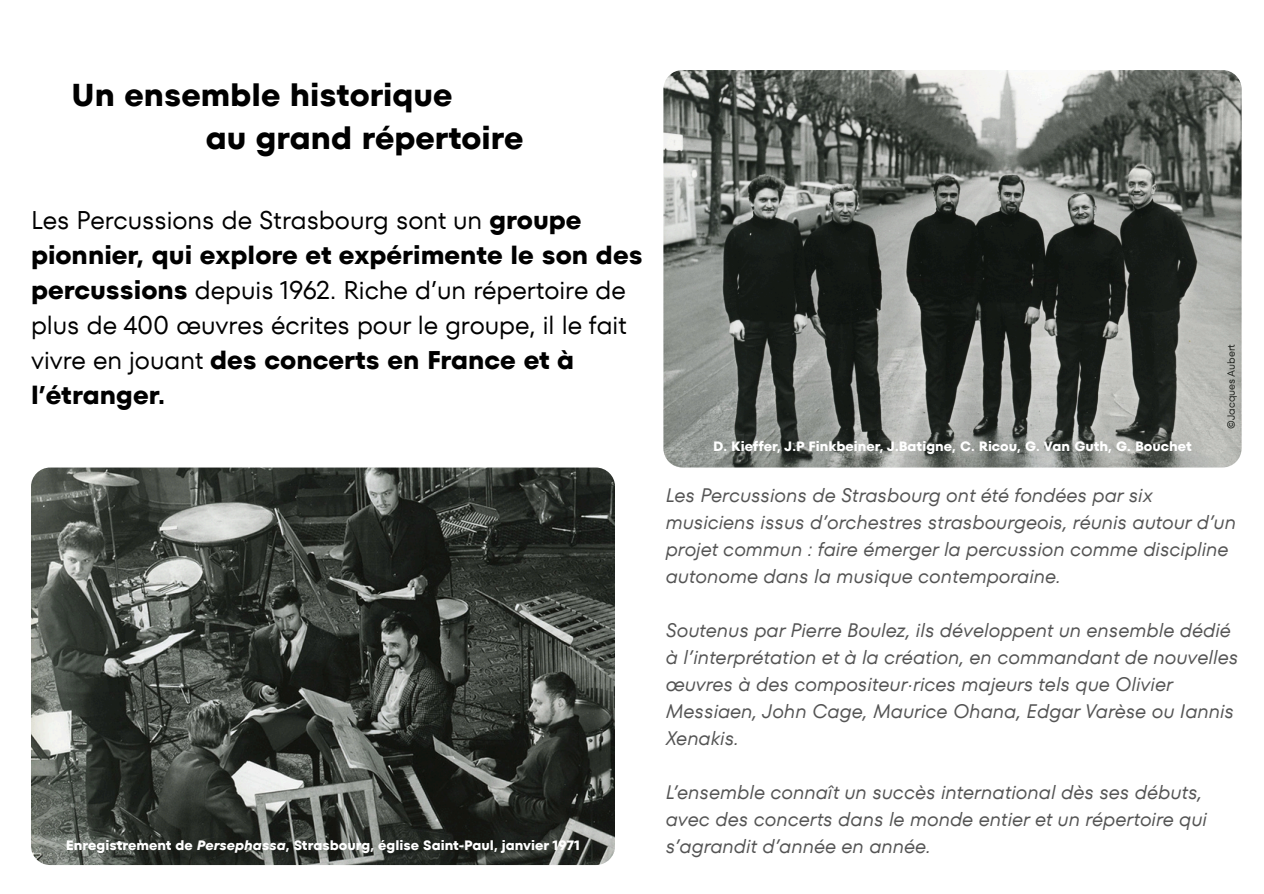
<style>
.page{position:relative;width:1264px;height:894px;background:#fff}
.page>*{position:absolute;margin:0;border:0;box-sizing:border-box;transform-origin:0 0}
.t1{font:700 31.5px/44px "TT Fors";color:#000}
.t2{font:25.5px/35px "TT Fors";color:#000}
.t3{font:italic 19.5px/27px "TT Fors";color:#545454}
.t4{font:700 13.5px "TT Fors";color:#fff}
.t5{font:10.5px "TT Fors";color:#1d201c}
.s1{font-weight:700}
.s2{font-style:italic}
</style>
<div class="page">
<img style="left:31px;top:467px;width:583px;height:397px">
<img style="left:663px;top:70px;width:578px;height:397px">
<h1 class="t1" style="left:206px;top:72px;width:319px;text-indent:-134px">Un ensemble historique<br>au grand répertoire</h1>
<p class="t2" style="left:31px;top:203px;width:613px">Les Percussions de Strasbourg sont un <span class="s1">groupe pionnier, qui explore et expérimente le son des percussions</span> depuis 1962. Riche d’un répertoire de plus de 400 œuvres écrites pour le groupe, il le fait vivre en jouant <span class="s1">des concerts en France et à l’étranger.</span></p>
<p class="t4" style="left:66px;top:835px;width:515px">Enregistrement de <span class="s2">Persephassa</span>, Strasbourg, église Saint-Paul, janvier 1971</p>
<p class="t4" style="left:713px;top:436px;width:480px">D. Kieffer, J.P Finkbeiner, J.Batigne, C. Ricou, G. Van Guth, G. Bouchet</p>
<p class="t5" style="left:1223px;top:429px;width:86px;rotate:-90deg">©Jacques Aubert</p>
<p class="t3" style="left:665px;top:481px;width:571px">Les Percussions de Strasbourg ont été fondées par six musiciens issus d’orchestres strasbourgeois, réunis autour d’un projet commun : faire émerger la percussion comme discipline autonome dans la musique contemporaine.</p>
<p class="t3" style="left:665px;top:616px;width:574px">Soutenus par Pierre Boulez, ils développent un ensemble dédié à l’interprétation et à la création, en commandant de nouvelles œuvres à des compositeur·rices majeurs tels que Olivier Messiaen, John Cage, Maurice Ohana, Edgar Varèse ou Iannis Xenakis.</p>
<p class="t3" style="left:665px;top:778px;width:542px">L’ensemble connaît un succès international dès ses débuts, avec des concerts dans le monde entier et un répertoire qui s’agrandit d’année en année.</p>
</div>
